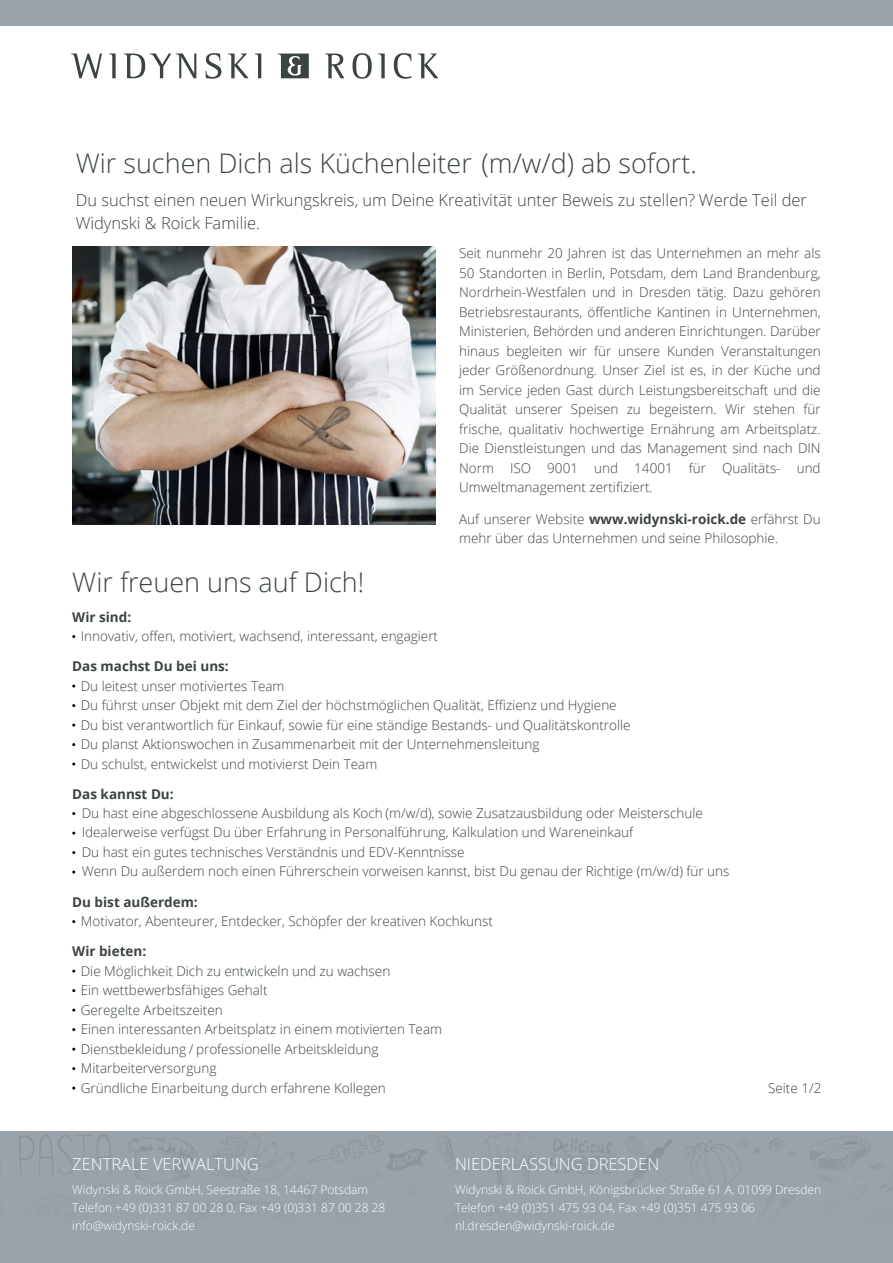
<style>
.page{position:relative;width:893px;height:1263px;background:#fff}
.page>*{position:absolute;margin:0;border:0;box-sizing:border-box;transform-origin:0 0}
.t1{font:300 27px "Open Sans";color:#3b4443}
.t2{font:300 16.5px/22.5px "Open Sans";color:#3b4443}
.t3{font:300 16.5px "Open Sans";color:#fff}
.t4{font:300 13.5px/19.5px "Open Sans";color:#3b4443}
.t5{font:700 13.5px "Open Sans";color:#3b4443}
.t6{font:300 12px/18px "Open Sans";color:#fff}
.s1{font-weight:700}
</style>
<div class="page">
<svg style="left:71px;top:54px;width:31px;height:24px"></svg>
<svg style="left:109px;top:54px;width:7px;height:24px"></svg>
<svg style="left:124px;top:54px;width:72px;height:24px"></svg>
<svg style="left:205px;top:53px;width:16px;height:26px"></svg>
<svg style="left:228px;top:54px;width:21px;height:24px"></svg>
<svg style="left:255px;top:54px;width:6px;height:24px"></svg>
<svg style="left:325px;top:54px;width:19px;height:24px"></svg>
<svg style="left:353px;top:53px;width:19px;height:26px"></svg>
<svg style="left:378px;top:54px;width:7px;height:24px"></svg>
<svg style="left:394px;top:53px;width:18px;height:26px"></svg>
<svg style="left:418px;top:54px;width:20px;height:24px"></svg>
<svg style="left:278px;top:54px;width:31px;height:24px"></svg>
<div style="left:0;top:1132px;width:893px;height:131px;background:#99a3ac"></div>
<div style="left:0;top:0;width:893px;height:26px;background:#99a3ac"></div>
<img style="left:72px;top:247px;width:364px;height:277px">
<h1 class="t1" style="left:76px;top:145px;width:623px">Wir suchen Dich als Küchenleiter (m/w/d) ab sofort.</h1>
<p class="t2" style="left:76px;top:188px;width:733px">Du suchst einen neuen Wirkungskreis, um Deine Kreativität unter Beweis zu stellen? Werde Teil der<br>Widynski &amp; Roick Familie.</p>
<p class="t4" style="left:459px;top:243px;width:363px;text-align:justify">Seit nunmehr 20 Jahren ist das Unternehmen an mehr als 50 Standorten in Berlin, Potsdam, dem Land Brandenburg, Nordrhein-Westfalen und in Dresden tätig. Dazu gehören Betriebsrestaurants, öffentliche Kantinen in Unternehmen, Ministerien, Behörden und anderen Einrichtungen. Darüber hinaus begleiten wir für unsere Kunden Veranstaltungen jeder Größenordnung. Unser Ziel ist es, in der Küche und im Service jeden Gast durch Leistungsbereitschaft und die Qualität unserer Speisen zu begeistern. Wir stehen für frische, qualitativ hochwertige Ernährung am Arbeitsplatz.<br>Die Dienstleistungen und das Management sind nach DIN Norm ISO 9001 und 14001 für Qualitäts- und Umweltmanagement zertifiziert.</p>
<p class="t4" style="left:459px;top:509px;width:363px">Auf unserer Website <span class="s1">www.widynski-roick.de</span> erfährst Du mehr über das Unternehmen und seine Philosophie.</p>
<h1 class="t1" style="left:72px;top:563px;width:294px">Wir freuen uns auf Dich!</h1>
<p class="t5" style="left:72px;top:607px;width:60px">Wir sind:</p>
<p class="t4" style="left:81px;top:626px;width:359px">Innovativ, offen, motiviert, wachsend, interessant, engagiert</p>
<p class="t5" style="left:72px;top:657px;width:158px">Das machst Du bei uns:</p>
<p class="t4" style="left:81px;top:675px;width:551px">Du leitest unser motiviertes Team<br>Du führst unser Objekt mit dem Ziel der höchstmöglichen Qualität, Effizienz und Hygiene Du bist verantwortlich für Einkauf, sowie für eine ständige Bestands- und Qualitätskontrolle Du planst Aktionswochen in Zusammenarbeit mit der Unternehmensleitung<br>Du schulst, entwickelst und motivierst Dein Team</p>
<p class="t5" style="left:72px;top:784px;width:103px">Das kannst Du:</p>
<p class="t4" style="left:82px;top:803px;width:649px">Du hast eine abgeschlossene Ausbildung als Koch (m/w/d), sowie Zusatzausbildung oder Meisterschule Idealerweise verfügst Du über Erfahrung in Personalführung, Kalkulation und Wareneinkauf<br>Du hast ein gutes technisches Verständnis und EDV-Kenntnisse<br>Wenn Du außerdem noch einen Führerschein vorweisen kannst, bist Du genau der Richtige (m/w/d) für uns</p>
<p class="t5" style="left:72px;top:892px;width:127px">Du bist außerdem:</p>
<p class="t4" style="left:81px;top:911px;width:414px">Motivator, Abenteurer, Entdecker, Schöpfer der kreativen Kochkunst</p>
<p class="t5" style="left:72px;top:942px;width:76px">Wir bieten:</p>
<p class="t4" style="left:81px;top:960px;width:363px">Die Möglichkeit Dich zu entwickeln und zu wachsen<br>Ein wettbewerbsfähiges Gehalt<br>Geregelte Arbeitszeiten<br>Einen interessanten Arbeitsplatz in einem motivierten Team Dienstbekleidung / professionelle Arbeitskleidung Mitarbeiterversorgung<br>Gründliche Einarbeitung durch erfahrene Kollegen</p>
<p class="t4" style="left:768px;top:1078px;width:55px">Seite 1/2</p>
<p class="t3" style="left:72px;top:1152px;width:188px">ZENTRALE VERWALTUNG</p>
<p class="t6" style="left:72px;top:1180px;width:315px">Widynski &amp; Roick GmbH, Seestraße 18, 14467 Potsdam<br>Telefon +49 (0)331 87 00 28 0, Fax +49 (0)331 87 00 28 28 info@widynski-roick.de</p>
<p class="t3" style="left:455px;top:1152px;width:206px">NIEDERLASSUNG DRESDEN</p>
<p class="t6" style="left:455px;top:1180px;width:368px">Widynski &amp; Roick GmbH, Königsbrücker Straße 61 A, 01099 Dresden<br>Telefon +49 (0)351 475 93 04, Fax +49 (0)351 475 93 06 nl.dresden@widynski-roick.de</p>
</div>
